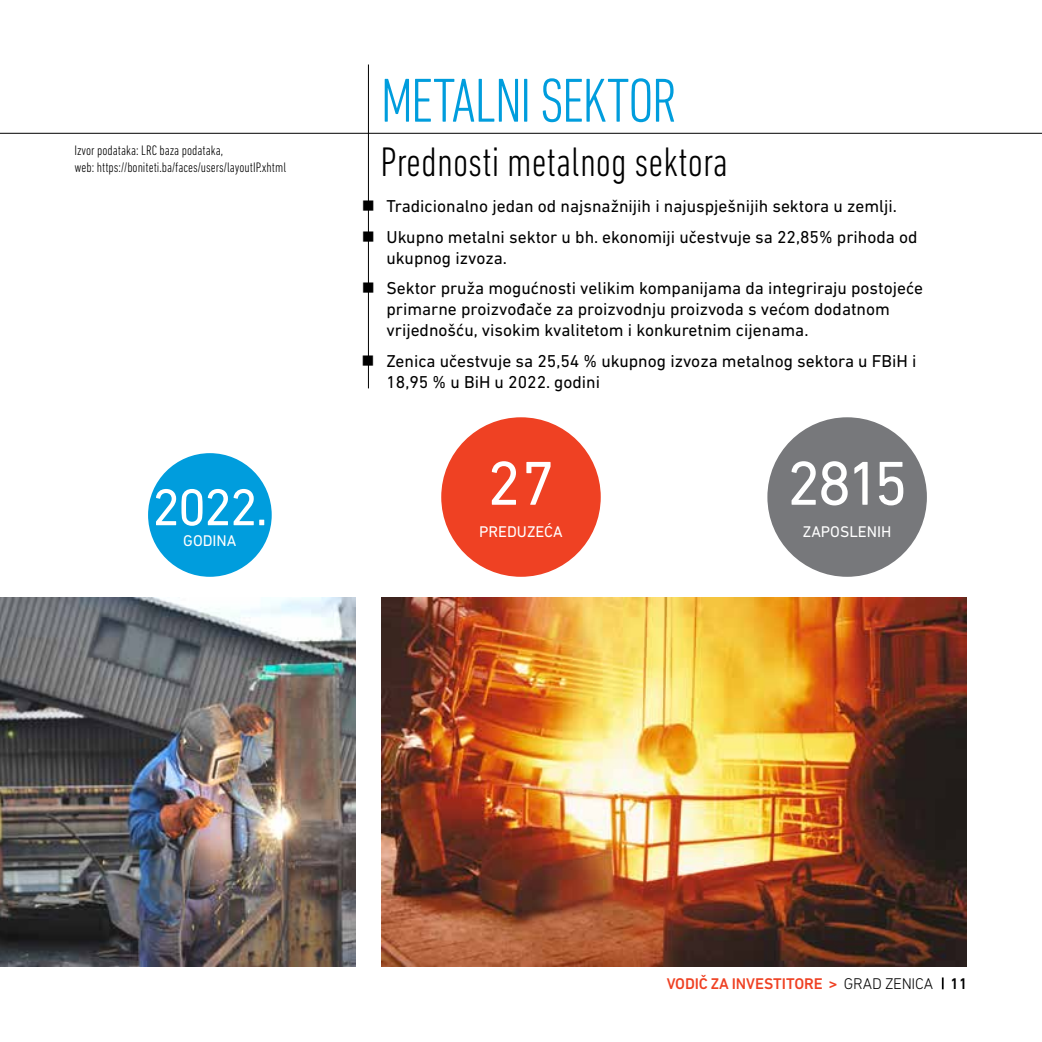
<style>
.page{position:relative;width:1042px;height:1042px;background:#fff}
.page>*{position:absolute;margin:0;border:0;box-sizing:border-box;transform-origin:0 0}
.t1{font:300 condensed 63px "DIN Next LT Pro";letter-spacing:-.025em;color:#009ddd}
.t2{font:63px "DIN Next LT Pro";letter-spacing:-.065em;color:#fff}
.t3{font:52.5px "DIN Next LT Pro";color:#fff}
.t4{font:300 condensed 42px "DIN Next LT Pro";color:#000}
.t5{font:17.5px/31px "DIN Next LT Pro";color:#000}
.t6{font:500 15.75px "DIN Next LT Pro";letter-spacing:-.01em;color:#ef4123}
.t7{font:15.75px "DIN Next LT Pro";color:#fff}
.t8{font:300 condensed 14px/16.8px "DIN Next LT Pro";color:#000}
.s1{font-weight:300;color:#000}
.s2{color:#000}
</style>
<div class="page">
<svg style="left:942px;top:977px;width:1px;height:12px"></svg>
<hr style="left:0;top:133px;width:1042px;height:1px;background:#000">
<img style="left:381px;top:598px;width:586px;height:369px">
<img style="left:0;top:598px;width:356px;height:369px">
<div style="left:766px;top:416px;width:162px;height:162px;background:#77787b;border-radius:50%"></div>
<div style="left:440px;top:416px;width:161px;height:162px;background:#ef4123;border-radius:50%"></div>
<hr style="left:368px;top:64px;width:1px;height:324px;background:#000">
<div style="left:148px;top:453px;width:124px;height:124px;background:#009ddd;border-radius:50%"></div>
<svg style="left:367px;top:200px;width:2px;height:10px"></svg>
<svg style="left:367px;top:231px;width:2px;height:10px"></svg>
<svg style="left:367px;top:283px;width:2px;height:10px"></svg>
<svg style="left:367px;top:356px;width:2px;height:10px"></svg>
<p class="t8" style="left:74px;top:142px;width:213px">Izvor podataka: LRC baza podataka,<br>web: https://boniteti.ba/faces/users/layoutIP.xhtml</p>
<h2 class="t3" style="left:152px;top:477px;width:118px">2022.</h2>
<p class="t7" style="left:183px;top:531px;width:55px">GODINA</p>
<h1 class="t1" style="left:380px;top:65px;width:298px">METALNI SEKTOR</h1>
<h3 class="t4" style="left:380px;top:138px;width:349px">Prednosti metalnog sektora</h3>
<p class="t5" style="left:386px;top:190px;width:532px">Tradicionalno jedan od najsnažnijih i najuspješnijih sektora u zemlji.<br>Ukupno metalni sektor u bh. ekonomiji učestvuje sa 22,85% prihoda od</p>
<p class="t5" style="left:386px;top:242px;width:538px">ukupnog izvoza.<br>Sektor pruža mogućnosti velikim kompanijama da integriraju postojeće</p>
<p class="t5" style="left:386px;top:299px;width:505px;line-height:21px">primarne proizvođače za proizvodnju proizvoda s većom dodatnom vrijednošću, visokim kvalitetom i konkuretnim cijenama.</p>
<p class="t5" style="left:386px;top:351px;width:531px;line-height:21px">Zenica učestvuje sa 25,54 % ukupnog izvoza metalnog sektora u FBiH i<br>18,95 % u BiH u 2022. godini</p>
<h1 class="t2" style="left:487px;top:447px;width:70px">27</h1>
<p class="t7" style="left:479px;top:522px;width:85px">PREDUZEĆA</p>
<h1 class="t2" style="left:786px;top:447px;width:123px">2815</h1>
<p class="t7" style="left:803px;top:522px;width:90px">ZAPOSLENIH</p>
<p class="t6" style="left:667px;top:975px;width:302px">VODIČ ZA INVESTITORE &gt; <span class="s1">GRAD ZENICA</span> <span class="s2">11</span></p>
</div>
